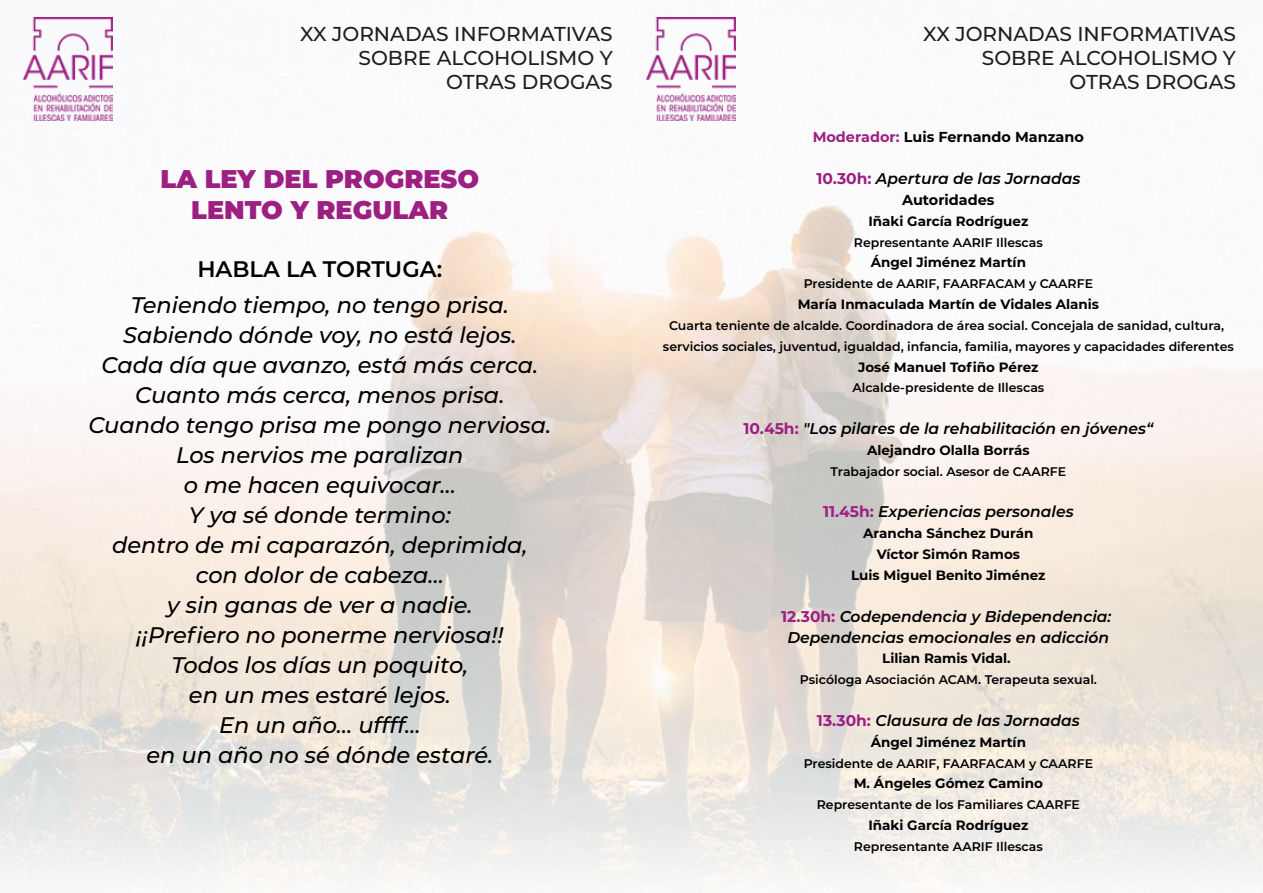
<style>
.page{position:relative;width:1263px;height:893px;background:#fff}
.page>*{position:absolute;margin:0;border:0;box-sizing:border-box;transform-origin:0 0}
.t1{font:900 25.65px/30.8px "Montserrat";color:#9c1f81;text-align:center}
.t2{font:italic 500 22.5px/30px "Montserrat";color:#000;text-align:center}
.t3{font:600 22.5px "Montserrat";color:#000}
.t4{font:500 20.1px/24.2px "Montserrat";color:#1d1d1b;text-align:right}
.t5{font:italic 600 15.6px/20.9px "Montserrat";color:#000;text-align:center}
.t6{font:700 14.4px "Montserrat";color:#000}
.t7{font:700 13.5px/20.9px "Montserrat";color:#000;text-align:center}
.t8{font:600 12.45px/20.9px "Montserrat";color:#000;text-align:center}
.s1{color:#9c1f81}
.s2{font-weight:700;font-style:normal;color:#9c1f81}
</style>
<div class="page">
<img style="left:0;top:17px;width:1263px;height:866px">
<img style="left:647px;top:18px;width:89px;height:102px">
<img style="left:24px;top:18px;width:88px;height:102px">
<h3 class="t4" style="left:300px;top:21px;width:314px">XX JORNADAS INFORMATIVAS<br>SOBRE ALCOHOLISMO Y<br>OTRAS DROGAS</h3>
<h1 class="t1" style="left:160px;top:162px;width:320px">LA LEY DEL PROGRESO<br>LENTO Y REGULAR</h1>
<h2 class="t3" style="left:197px;top:253px;width:246px">HABLA LA TORTUGA:</h2>
<p class="t2" style="left:88px;top:289px;width:464px">Teniendo tiempo, no tengo prisa.<br>Sabiendo dónde voy, no está lejos.<br>Cada día que avanzo, está más cerca.<br>Cuanto más cerca, menos prisa.<br>Cuando tengo prisa me pongo nerviosa.<br>Los nervios me paralizan<br>o me hacen equivocar…<br>Y ya sé donde termino:<br>dentro de mi caparazón, deprimida, con dolor de cabeza…<br>y sin ganas de ver a nadie.<br>¡¡Prefiero no ponerme nerviosa!!<br>Todos los días un poquito,<br>en un mes estaré lejos.<br>En un año… uffff…<br>en un año no sé dónde estaré.</p>
<h3 class="t4" style="left:923px;top:21px;width:314px">XX JORNADAS INFORMATIVAS<br>SOBRE ALCOHOLISMO Y<br>OTRAS DROGAS</h3>
<p class="t6" style="left:813px;top:127px;width:273px"><span class="s1">Moderador:</span> Luis Fernando Manzano</p>
<p class="t5" style="left:816px;top:167px;width:266px"><span class="s2">10.30h:</span> Apertura de las Jornadas</p>
<p class="t6" style="left:902px;top:189px;width:94px">Autoridades</p>
<p class="t7" style="left:868px;top:210px;width:161px">Iñaki García Rodríguez</p>
<p class="t8" style="left:854px;top:231px;width:191px">Representante AARIF Illescas</p>
<p class="t7" style="left:871px;top:251px;width:157px">Ángel Jiménez Martín</p>
<p class="t8" style="left:804px;top:273px;width:291px">Presidente de AARIF, FAARFACAM y CAARFE</p>
<p class="t7" style="left:798px;top:293px;width:303px">María Inmaculada Martín de Vidales Alanis</p>
<p class="t8" style="left:663px;top:314px;width:572px">Cuarta teniente de alcalde. Coordinadora de área social. Concejala de sanidad, cultura, servicios sociales, juventud, igualdad, infancia, familia, mayores y capacidades diferentes</p>
<p class="t7" style="left:858px;top:356px;width:182px">José Manuel Tofiño Pérez</p>
<p class="t8" style="left:852px;top:377px;width:193px">Alcalde-presidente de Illescas</p>
<p class="t5" style="left:743px;top:417px;width:411px"><span class="s2">10.45h:</span> "Los pilares de la rehabilitación en jóvenes“</p>
<p class="t7" style="left:867px;top:439px;width:164px">Alejandro Olalla Borrás</p>
<p class="t8" style="left:830px;top:460px;width:237px">Trabajador social. Asesor de CAARFE</p>
<p class="t5" style="left:823px;top:501px;width:252px"><span class="s2">11.45h:</span> Experiencias personales</p>
<p class="t7" style="left:851px;top:522px;width:196px">Arancha Sánchez Durán<br>Víctor Simón Ramos<br>Luis Miguel Benito Jiménez</p>
<p class="t5" style="left:781px;top:605px;width:332px"><span class="s2">12.30h:</span> Codependencia y Bidependencia:<br>Dependencias emocionales en adicción</p>
<p class="t7" style="left:882px;top:647px;width:130px">Lilian Ramis Vidal.</p>
<p class="t8" style="left:800px;top:669px;width:299px">Psicóloga Asociación ACAM. Terapeuta sexual.</p>
<p class="t5" style="left:817px;top:709px;width:264px"><span class="s2">13.30h:</span> Clausura de las Jornadas</p>
<p class="t7" style="left:871px;top:731px;width:157px">Ángel Jiménez Martín</p>
<p class="t8" style="left:804px;top:752px;width:291px">Presidente de AARIF, FAARFACAM y CAARFE</p>
<p class="t7" style="left:854px;top:772px;width:191px">M. Ángeles Gómez Camino</p>
<p class="t8" style="left:817px;top:794px;width:265px">Representante de los Familiares CAARFE</p>
<p class="t7" style="left:868px;top:814px;width:161px">Iñaki García Rodríguez</p>
<p class="t8" style="left:854px;top:835px;width:191px">Representante AARIF Illescas</p>
</div>
